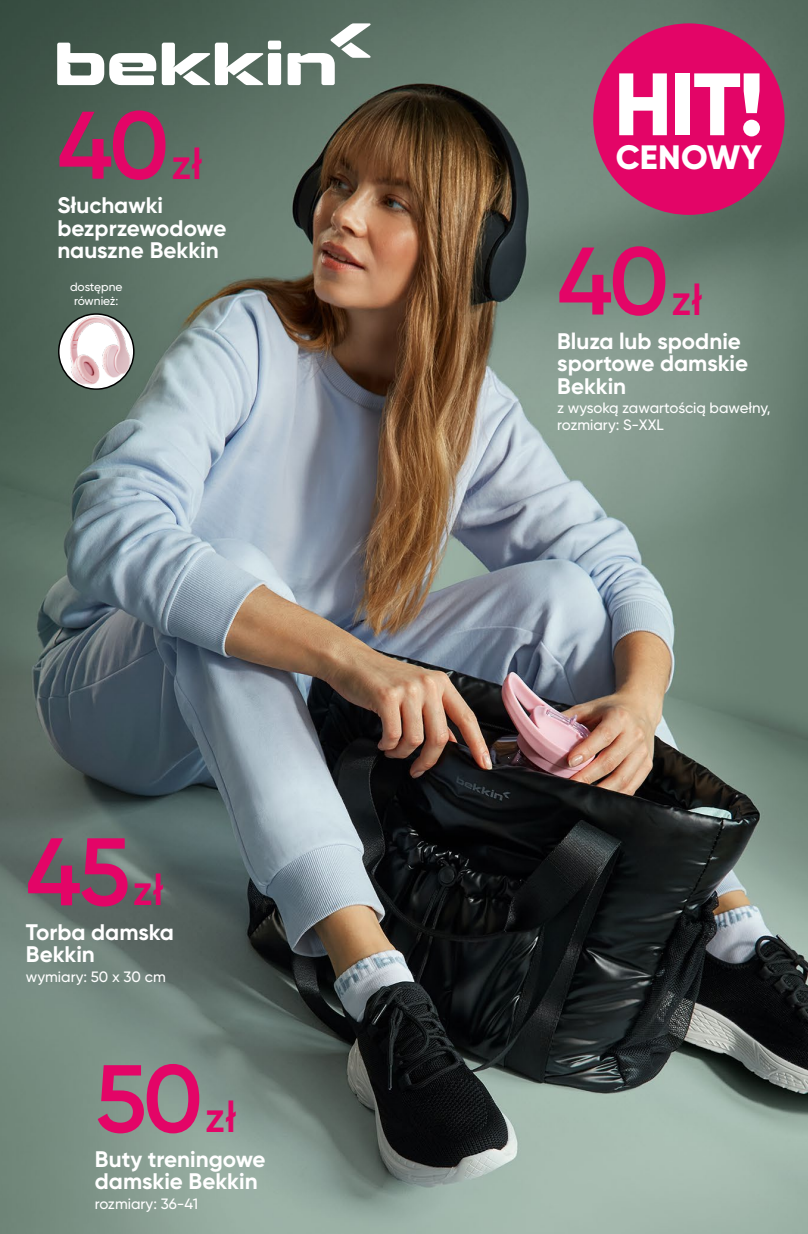
<style>
.page{position:relative;width:808px;height:1234px;background:#fff}
.page>*{position:absolute;margin:0;border:0;box-sizing:border-box;transform-origin:0 0}
.t1{font:600 95.7px "Gilroy";letter-spacing:-.04em;color:#e30567}
.t2{font:800 88.2px "Gilroy";color:#fff}
.t3{font:800 33.75px "Gilroy";letter-spacing:.01em;color:#fff}
.t4{font:700 22.5px/22.5px "Gilroy";color:#fff}
.t5{font:500 15px/16.8px "Gilroy";color:#fff}
.t6{font:500 12px/13.5px "Gilroy";color:#fff;text-align:center}
.s1{font-size:43.2px}
</style>
<div class="page">
<img style="left:0;top:0;width:808px;height:1233px">
<div style="left:0;top:1021px;width:25px;height:212px;background:#71877a"></div>
<img style="left:0;top:682px;width:57px;height:293px">
<img style="left:0;top:82px;width:4px;height:241px">
<img style="left:0;top:323px;width:13px;height:302px">
<img style="left:59px;top:314px;width:75px;height:75px;border-radius:38px">
<div style="left:58px;top:313px;width:77px;height:77px;border:2px solid #000;border-radius:50%"></div>
<svg style="left:57px;top:43px;width:99px;height:42px"></svg>
<div style="left:268px;top:41px;width:13px;height:8px;background:#fff;border-radius:2px"></div>
<svg style="left:162px;top:43px;width:101px;height:42px"></svg>
<div style="left:268px;top:53px;width:13px;height:32px;background:#fff;border-radius:2px"></div>
<svg style="left:288px;top:23px;width:83px;height:62px"></svg>
<div style="left:593px;top:23px;width:191px;height:192px;background:#e30567;border-radius:50%"></div>
<h1 class="t1" style="left:57px;top:86px;width:147px">40<span class="s1">zł</span></h1>
<p class="t4" style="left:57px;top:194px;width:171px">Słuchawki bezprzewodowe nauszne Bekkin</p>
<p class="t6" style="left:70px;top:280px;width:54px">dostępne również:</p>
<h1 class="t1" style="left:26px;top:812px;width:139px">45<span class="s1">zł</span></h1>
<p class="t4" style="left:26px;top:920px;width:150px">Torba damska<br>Bekkin</p>
<p class="t5" style="left:26px;top:967px;width:141px">wymiary: 50 x 30 cm</p>
<h1 class="t1" style="left:95px;top:1038px;width:143px">50<span class="s1">zł</span></h1>
<p class="t4" style="left:95px;top:1146px;width:172px">Buty treningowe damskie Bekkin</p>
<p class="t5" style="left:95px;top:1194px;width:105px">rozmiary: 36-41</p>
<h2 class="t2" style="left:614px;top:49px;width:152px">HIT!</h2>
<h3 class="t3" style="left:616px;top:136px;width:148px">CENOWY</h3>
<h1 class="t1" style="left:557px;top:221px;width:147px">40<span class="s1">zł</span></h1>
<p class="t4" style="left:557px;top:329px;width:193px">Bluza lub spodnie sportowe damskie<br>Bekkin</p>
<p class="t5" style="left:557px;top:399px;width:215px">z wysoką zawartością bawełny, rozmiary: S-XXL</p>
</div>
